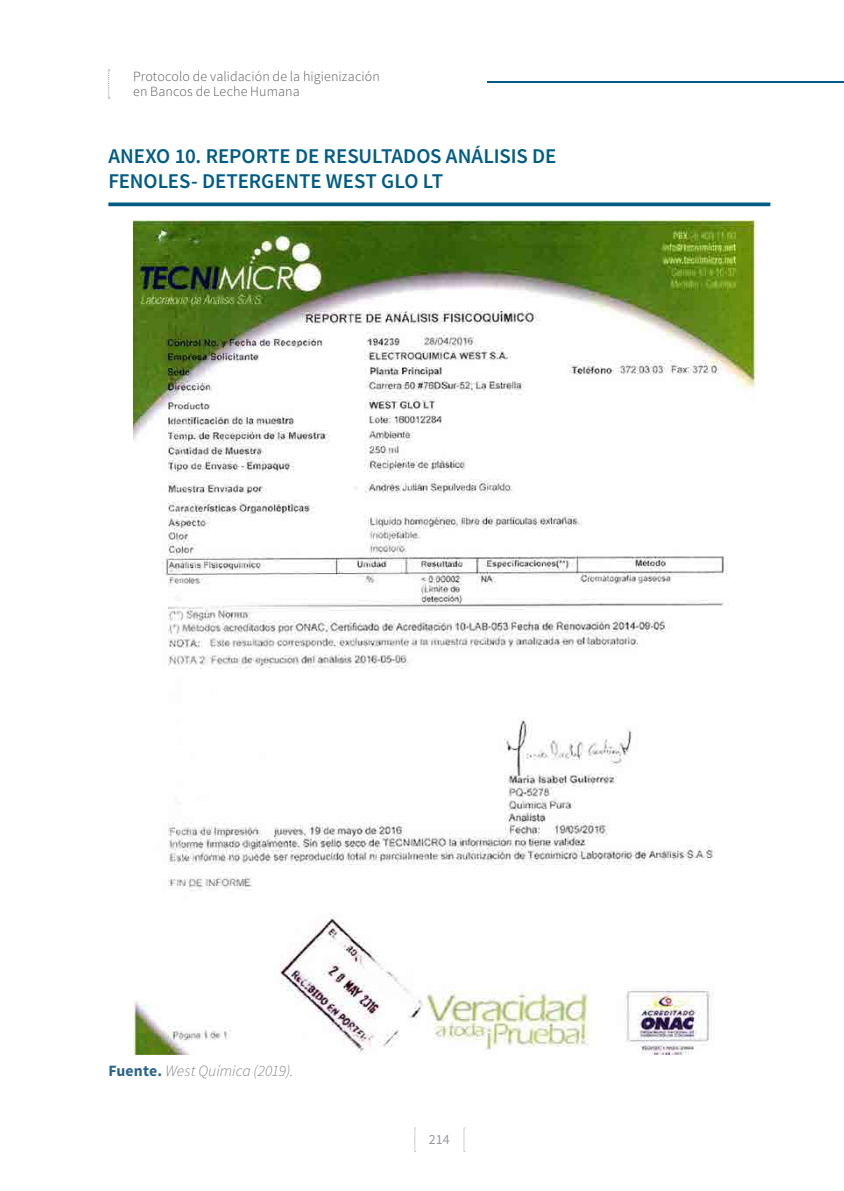
<style>
.page{position:relative;width:844px;height:1191px;background:#fff}
.page>*{position:absolute;margin:0;border:0;box-sizing:border-box;transform-origin:0 0}
.T_-_Anexos{font:600 21px/24.5px "Source Sans Pro";letter-spacing:-.005em;color:#005c84}
.Fuente{font:italic 300 15.75px "Source Sans Pro";color:#808285}
.t1{font:300 14px/15px "Source Sans Pro";letter-spacing:.01em;color:#58595b}
.t2{font:14px "Source Sans Pro";color:#97999c}
.s1{font-weight:700;font-style:normal;color:#2c658c}
</style>
<div class="page">
<svg style="left:414px;top:1127px;width:2px;height:25px"></svg>
<svg style="left:463px;top:1127px;width:2px;height:25px"></svg>
<svg style="left:108px;top:70px;width:2px;height:29px"></svg>
<hr style="left:487px;top:81px;width:356px;height:2px;background:#005c84">
<svg style="left:108px;top:202px;width:662px;height:4px;background:#207093"></svg>
<img style="left:133px;top:220px;width:622px;height:834px">
<p class="t1" style="left:133px;top:69px;width:248px">Protocolo de validación de la higienización en Bancos de Leche Humana</p>
<p class="T_-_Anexos" style="left:108px;top:144px;width:449px">ANEXO 10. REPORTE DE RESULTADOS ANÁLISIS DE<br>FENOLES- DETERGENTE WEST GLO LT</p>
<p class="Fuente" style="left:108px;top:1061px;width:186px"><span class="s1">Fuente.</span> West Química (2019).</p>
<p class="t2" style="left:429px;top:1130px;width:22px">214</p>
</div>
